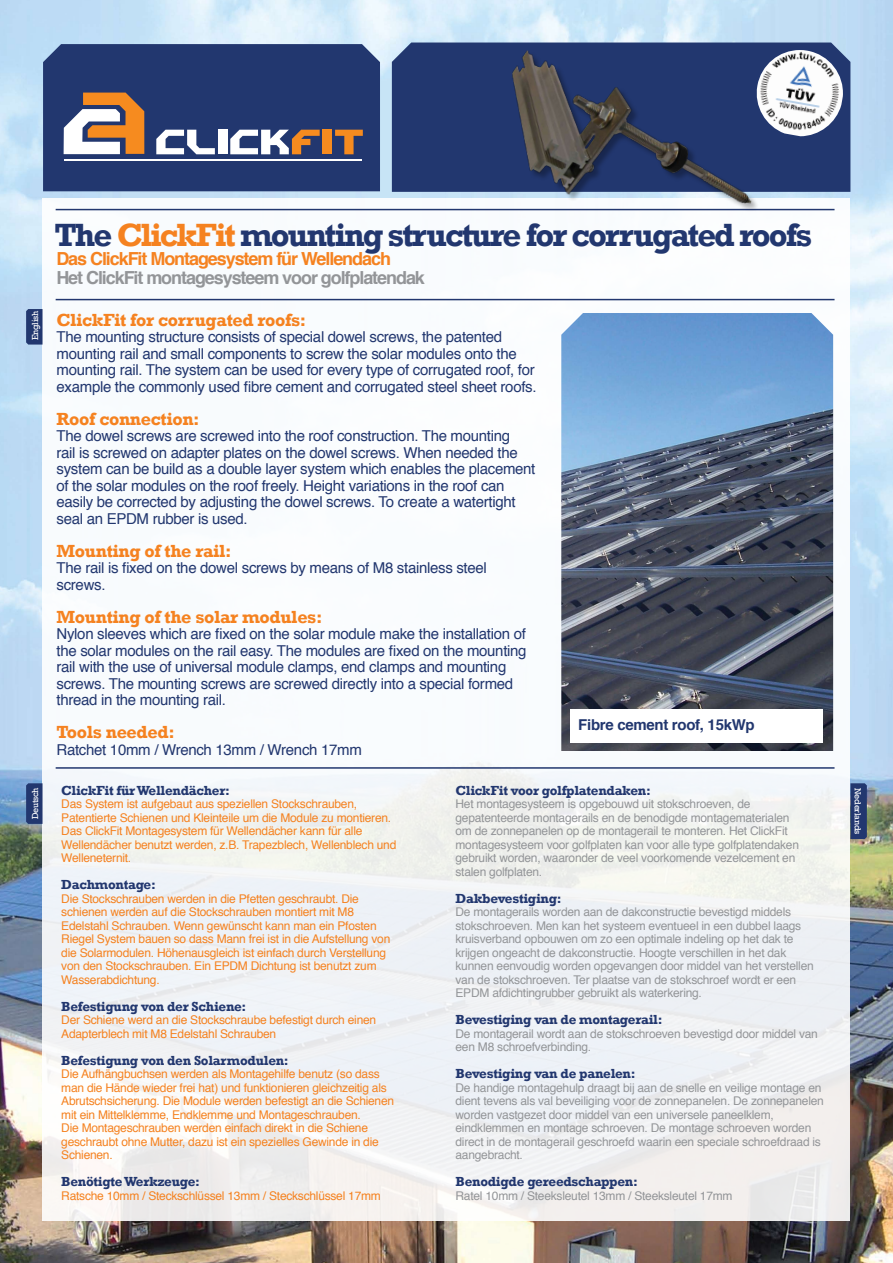
<style>
.page{position:relative;width:893px;height:1263px;background:#fff}
.page>*{position:absolute;margin:0;border:0;box-sizing:border-box;transform-origin:0 0}
.t1{font:700 33px "Rockwell";letter-spacing:-.06em;color:#22376f}
.t2{font:700 18px "Rockwell";letter-spacing:-.02em;color:#f58220}
.t3{font:700 18px "Helvetica";letter-spacing:-.06em;color:#939598}
.t4{font:700 18px "Helvetica";letter-spacing:-.06em;color:#f58220}
.t5{font:15px/16.5px "Helvetica";letter-spacing:-.02em;color:#22376f}
.t6{font:700 15px "Helvetica";letter-spacing:-.02em;color:#22376f}
.t7{font:700 13.5px "Rockwell";letter-spacing:-.02em;color:#22376f}
.t8{font:12px/13.5px "Helvetica";letter-spacing:-.02em;color:#939598}
.t9{font:12px/13.5px "Helvetica";letter-spacing:-.02em;color:#f58220}
.t10{font:9px "Rockwell";letter-spacing:-.03em;color:#fff}
.s1{color:#f58220}
</style>
<div class="page">
<img style="left:0;top:0;width:893px;height:1263px">
<div style="left:43px;top:198px;width:807px;height:1022px;background:linear-gradient(to bottom,#fafeff,#eff0f2)"></div>
<div style="left:43px;top:44px;width:337px;height:147px;background:#22376f"></div>
<svg style="left:156px;top:130px;width:59px;height:24px"></svg>
<div style="left:218px;top:130px;width:9px;height:24px;background:#fff"></div>
<svg style="left:230px;top:130px;width:90px;height:24px"></svg>
<svg style="left:335px;top:130px;width:28px;height:24px"></svg>
<div style="left:323px;top:130px;width:9px;height:24px;background:#f68b1f"></div>
<hr style="left:64px;top:160px;width:297px;height:1px;background:#fff">
<svg style="left:64px;top:93px;width:80px;height:61px"></svg>
<hr style="left:56px;top:299px;width:778px;height:1px;background:#22376f">
<hr style="left:56px;top:767px;width:778px;height:2px;background:#22376f">
<hr style="left:56px;top:209px;width:778px;height:1px;background:#22376f">
<img style="left:561px;top:313px;width:272px;height:438px">
<div style="left:570px;top:710px;width:253px;height:33px;background:#fff"></div>
<div style="left:392px;top:43px;width:458px;height:149px;background:#22376f"></div>
<div style="left:512px;top:50px;width:258px;height:171px;background:#000;opacity:.3"></div>
<img style="left:504px;top:50px;width:257px;height:157px">
<img style="left:754px;top:50px;width:90px;height:86px">
<svg style="left:26px;top:309px;width:17px;height:36px"></svg>
<svg style="left:26px;top:783px;width:17px;height:41px"></svg>
<svg style="left:850px;top:783px;width:17px;height:56px"></svg>
<p class="t10" style="left:30px;top:340px;width:31px;rotate:-90deg">English</p>
<h1 class="t1" style="left:55px;top:215px;width:759px">The <span class="s1">ClickFit</span> mounting structure for corrugated roofs</h1>
<h2 class="t4" style="left:56px;top:242px;width:336px">Das ClickFit Montagesystem für Wellendach</h2>
<h2 class="t3" style="left:56px;top:262px;width:370px">Het ClickFit montagesysteem voor golfplatendak</h2>
<h2 class="t2" style="left:57px;top:309px;width:251px">ClickFit for corrugated roofs:</h2>
<p class="t5" style="left:57px;top:328px;width:482px">The mounting structure consists of special dowel screws, the patented mounting rail and small components to screw the solar modules onto the mounting rail. The system can be used for every type of corrugated roof, for example the commonly used fibre cement and corrugated steel sheet roofs.</p>
<h2 class="t2" style="left:57px;top:408px;width:145px">Roof connection:</h2>
<p class="t5" style="left:57px;top:427px;width:480px">The dowel screws are screwed into the roof construction. The mounting<br>rail is screwed on adapter plates on the dowel screws. When needed the system can be build as a double layer system which enables the placement of the solar modules on the roof freely. Height variations in the roof can easily be corrected by adjusting the dowel screws. To create a watertight seal an EPDM rubber is used.</p>
<h2 class="t2" style="left:57px;top:540px;width:177px">Mounting of the rail:</h2>
<p class="t5" style="left:57px;top:559px;width:432px">The rail is fixed on the dowel screws by means of M8 stainless steel screws.</p>
<h2 class="t2" style="left:57px;top:606px;width:267px">Mounting of the solar modules:</h2>
<p class="t5" style="left:57px;top:625px;width:472px">Nylon sleeves which are fixed on the solar module make the installation of the solar modules on the rail easy. The modules are fixed on the mounting rail with the use of universal module clamps, end clamps and mounting screws. The mounting screws are screwed directly into a special formed thread in the mounting rail.</p>
<h2 class="t2" style="left:57px;top:721px;width:120px">Tools needed:</h2>
<p class="t5" style="left:57px;top:741px;width:307px">Ratchet 10mm / Wrench 13mm / Wrench 17mm</p>
<p class="t6" style="left:578px;top:711px;width:178px">Fibre cement roof, 15kWp</p>
<p class="t7" style="left:61px;top:782px;width:170px">ClickFit für Wellendächer:</p>
<p class="t9" style="left:61px;top:797px;width:337px">Das System ist aufgebaut aus speziellen Stockschrauben, Patentierte Schienen und Kleinteile um die Module zu montieren.<br>Das ClickFit Montagesystem für Wellendächer kann für alle Wellendächer benutzt werden, z.B. Trapezblech, Wellenblech und Welleneternit.</p>
<p class="t7" style="left:61px;top:876px;width:96px">Dachmontage:</p>
<p class="t9" style="left:61px;top:891px;width:331px">Die Stockschrauben werden in die Pfetten geschraubt. Die schienen werden auf die Stockschrauben montiert mit M8<br>Edelstahl Schrauben. Wenn gewünscht kann man ein Pfosten Riegel System bauen so dass Mann frei ist in die Aufstellung von die Solarmodulen. Höhenausgleich ist einfach durch Verstellung von den Stockschrauben. Ein EPDM Dichtung ist benutzt zum Wasserabdichtung.</p>
<p class="t7" style="left:61px;top:998px;width:187px">Befestigung von der Schiene:</p>
<p class="t9" style="left:61px;top:1013px;width:316px">Der Schiene werd an die Stockschraube befestigt durch einen<br>Adapterblech mit M8 Edelstahl Schrauben</p>
<p class="t7" style="left:61px;top:1052px;width:229px">Befestigung von den Solarmodulen:</p>
<p class="t9" style="left:61px;top:1067px;width:334px">Die Aufhängbuchsen werden als Montagehilfe benutz (so dass man die Hände wieder frei hat) und funktionieren gleichzeitig als Abrutschsicherung. Die Module werden befestigt an die Schienen mit ein Mittelklemme, Endklemme und Montageschrauben.<br>Die Montageschrauben werden einfach direkt in die Schiene geschraubt ohne Mutter, dazu ist ein spezielles Gewinde in die Schienen.</p>
<p class="t7" style="left:61px;top:1173px;width:140px">Benötigte Werkzeuge:</p>
<p class="t9" style="left:61px;top:1188px;width:321px">Ratsche 10mm / Steckschlüssel 13mm / Steckschlüssel 17mm</p>
<p class="t7" style="left:456px;top:782px;width:197px">ClickFit voor golfplatendaken:</p>
<p class="t8" style="left:456px;top:797px;width:345px">Het montagesysteem is opgebouwd uit stokschroeven, de gepatenteerde montagerails en de benodigde montagematerialen om de zonnepanelen op de montagerail te monteren. Het ClickFit montagesysteem voor golfplaten kan voor alle type golfplatendaken gebruikt worden, waaronder de veel voorkomende vezelcement en stalen golfplaten.</p>
<p class="t7" style="left:456px;top:890px;width:108px">Dakbevestiging:</p>
<p class="t8" style="left:456px;top:905px;width:360px">De montagerails worden aan de dakconstructie bevestigd middels stokschroeven. Men kan het systeem eventueel in een dubbel laags kruisverband opbouwen om zo een optimale indeling op het dak te krijgen ongeacht de dakconstructie. Hoogte verschillen in het dak kunnen eenvoudig worden opgevangen door middel van het verstellen van de stokschroeven. Ter plaatse van de stokschroef wordt er een EPDM afdichtingrubber gebruikt als waterkering.</p>
<p class="t7" style="left:456px;top:1011px;width:208px">Bevestiging van de montagerail:</p>
<p class="t8" style="left:456px;top:1026px;width:364px">De montagerail wordt aan de stokschroeven bevestigd door middel van een M8 schroefverbinding.</p>
<p class="t7" style="left:456px;top:1065px;width:182px">Bevestiging van de panelen:</p>
<p class="t8" style="left:456px;top:1080px;width:370px">De handige montagehulp draagt bij aan de snelle en veilige montage en dient tevens als val beveiliging voor de zonnepanelen. De zonnepanelen worden vastgezet door middel van een universele paneelklem, eindklemmen en montage schroeven. De montage schroeven worden direct in de montagerail geschroefd waarin een speciale schroefdraad is aangebracht.</p>
<p class="t7" style="left:456px;top:1173px;width:184px">Benodigde gereedschappen:</p>
<p class="t8" style="left:456px;top:1188px;width:279px">Ratel 10mm / Steeksleutel 13mm / Steeksleutel 17mm</p>
<p class="t10" style="left:30px;top:819px;width:33px;rotate:-90deg">Deutsch</p>
<p class="t10" style="left:863px;top:788px;width:47px;rotate:90deg">Nederlands</p>
</div>
